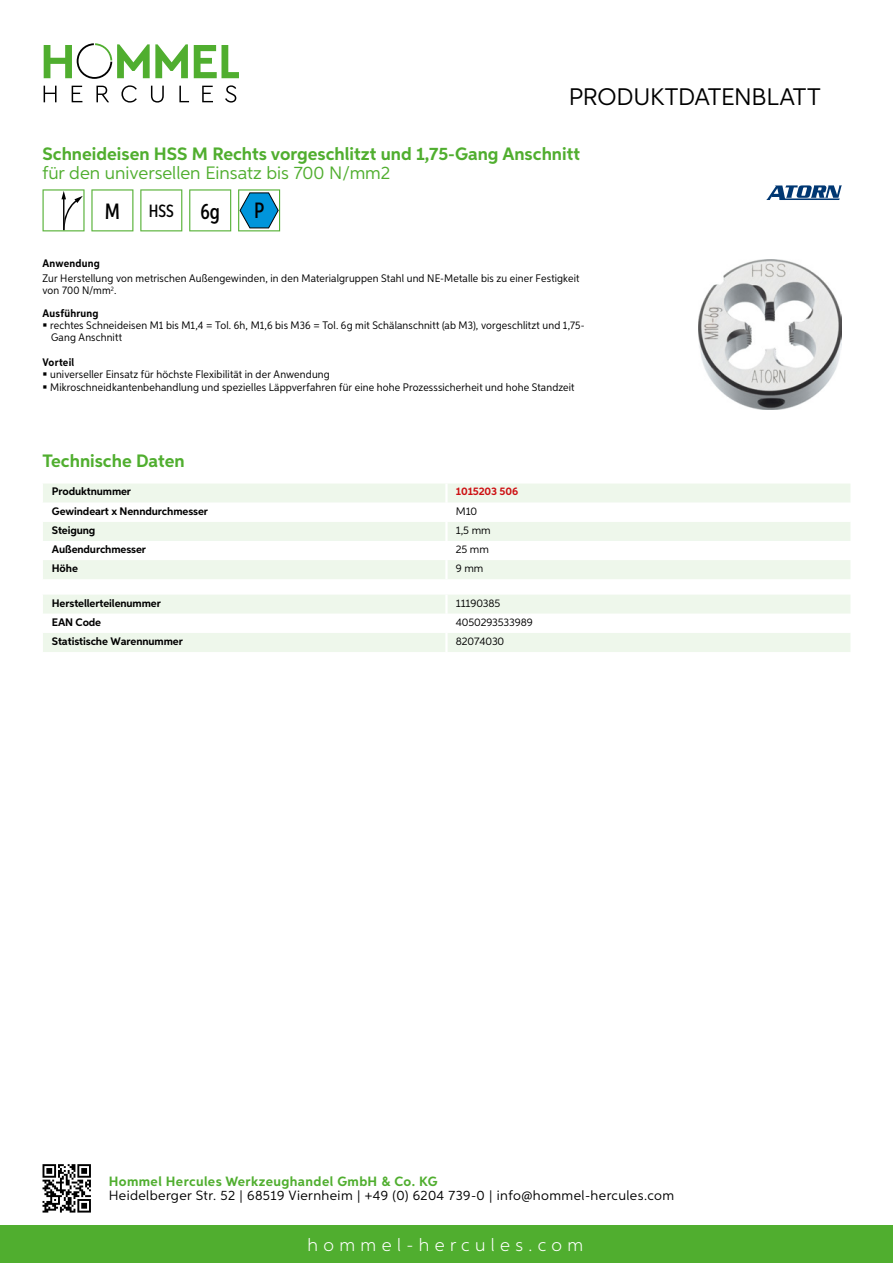
<style>
.page{position:relative;width:893px;height:1263px;background:#fff}
.page>*{position:absolute;margin:0;border:0;box-sizing:border-box;transform-origin:0 0}
.t1{font:24px "Aspira";letter-spacing:-.01em;color:#000}
.t2{font:500 22.2px "Aspira XX Nar";color:#000}
.t3{font:700 18px "Aspira";color:#50ae2f}
.t4{font:18px "Aspira";color:#50ae2f}
.t5{font:300 18px "Aspira";letter-spacing:.3em;color:#fff}
.t6{font:500 17.85px "Aspira XX Nar";color:#000}
.t7{font:13.5px "Aspira";letter-spacing:.03em;color:#000}
.t8{font:700 13.5px "Aspira";letter-spacing:.03em;color:#50ae2f}
.t9{font:10.95px/12px "Aspira Nar";letter-spacing:.015em;color:#000}
.t10{font:700 10.95px "Aspira";letter-spacing:-.01em;color:#000}
.t11{font:10.95px "Aspira";letter-spacing:-.01em;color:#000}
.t12{font:700 10.95px "Aspira Nar";letter-spacing:.02em;color:#000}
.t13{font:700 10.95px "Aspira";letter-spacing:-.01em;color:#cd1013}
.s1{font-size:22.2px}
</style>
<div class="page">
<div style="left:0;top:1226px;width:893px;height:37px;background:#50ae2f"></div>
<svg style="left:43px;top:1164px;width:48px;height:48px"></svg>
<svg style="left:194px;top:45px;width:45px;height:33px"></svg>
<svg style="left:44px;top:43px;width:144px;height:36px"></svg>
<svg style="left:44px;top:86px;width:13px;height:16px"></svg>
<svg style="left:72px;top:86px;width:10px;height:16px"></svg>
<svg style="left:96px;top:86px;width:13px;height:16px"></svg>
<svg style="left:121px;top:85px;width:16px;height:18px"></svg>
<svg style="left:151px;top:86px;width:13px;height:17px"></svg>
<svg style="left:179px;top:86px;width:10px;height:16px"></svg>
<svg style="left:202px;top:86px;width:11px;height:16px"></svg>
<svg style="left:225px;top:85px;width:11px;height:18px"></svg>
<div style="left:43px;top:484px;width:807px;height:95px;background:#eef7eb"></div>
<svg style="left:43px;top:503px;width:807px;height:57px"></svg>
<hr style="left:445px;top:483px;width:3px;height:20px;background:#fff">
<hr style="left:445px;top:503px;width:3px;height:19px;background:#fff">
<hr style="left:445px;top:522px;width:3px;height:19px;background:#fff">
<hr style="left:445px;top:541px;width:3px;height:19px;background:#fff">
<hr style="left:445px;top:560px;width:3px;height:19px;background:#fff">
<svg style="left:43px;top:595px;width:807px;height:57px"></svg>
<hr style="left:445px;top:633px;width:3px;height:19px;background:#fff">
<svg style="left:43px;top:189px;width:42px;height:42px"></svg>
<svg style="left:91px;top:189px;width:42px;height:42px"></svg>
<svg style="left:140px;top:189px;width:42px;height:42px"></svg>
<svg style="left:189px;top:189px;width:42px;height:42px"></svg>
<svg style="left:238px;top:189px;width:42px;height:42px"></svg>
<img style="left:698px;top:259px;width:144px;height:150px">
<svg style="left:766px;top:185px;width:76px;height:15px"></svg>
<h1 class="t1" style="left:569px;top:82px;width:253px">Produktdatenblatt</h1>
<h3 class="t3" style="left:43px;top:142px;width:539px">Schneideisen HSS M Rechts vorgeschlitzt und 1,75-Gang Anschnitt</h3>
<h3 class="t4" style="left:43px;top:162px;width:349px">für den universellen Einsatz bis 700 N/mm2</h3>
<h2 class="t2" style="left:105px;top:197px;width:17px">M</h2>
<h3 class="t6" style="left:149px;top:200px;width:73px">HSS <span class="s1">6g</span></h3>
<h2 class="t2" style="left:254px;top:197px;width:12px">P</h2>
<p class="t12" style="left:43px;top:257px;width:59px">Anwendung</p>
<p class="t9" style="left:43px;top:273px;width:538px">Zur Herstellung von metrischen Außengewinden, in den Materialgruppen Stahl und NE-Metalle bis zu einer Festigkeit von 700 N/mm<sup>2</sup>.</p>
<p class="t12" style="left:43px;top:306px;width:58px">Ausführung</p>
<p class="t9" style="left:50px;top:319px;width:536px">rechtes Schneideisen M1 bis M1,4 = Tol. 6h, M1,6 bis M36 = Tol. 6g mit Schälanschnitt (ab M3), vorgeschlitzt und 1,75-<br>Gang Anschnitt</p>
<p class="t12" style="left:43px;top:355px;width:33px">Vorteil</p>
<p class="t9" style="left:50px;top:368px;width:526px;line-height:12.8px">universeller Einsatz für höchste Flexibilität in der Anwendung<br>Mikroschneidkantenbehandlung und spezielles Läppverfahren für eine hohe Prozesssicherheit und hohe Standzeit</p>
<h3 class="t3" style="left:43px;top:449px;width:144px">Technische Daten</h3>
<p class="t10" style="left:52px;top:485px;width:81px">Produktnummer</p>
<p class="t13" style="left:456px;top:485px;width:64px">1015203 506</p>
<p class="t10" style="left:52px;top:504px;width:158px">Gewindeart x Nenndurchmesser</p>
<p class="t11" style="left:456px;top:504px;width:23px">M10</p>
<p class="t10" style="left:52px;top:523px;width:45px">Steigung</p>
<p class="t11" style="left:456px;top:523px;width:36px">1,5 mm</p>
<p class="t10" style="left:52px;top:542px;width:96px">Außendurchmesser</p>
<p class="t11" style="left:456px;top:542px;width:35px">25 mm</p>
<p class="t10" style="left:52px;top:561px;width:28px">Höhe</p>
<p class="t11" style="left:456px;top:561px;width:29px">9 mm</p>
<p class="t10" style="left:52px;top:596px;width:111px">Herstellerteilenummer</p>
<p class="t11" style="left:456px;top:596px;width:46px">11190385</p>
<p class="t10" style="left:52px;top:615px;width:51px">EAN Code</p>
<p class="t11" style="left:456px;top:615px;width:78px">4050293533989</p>
<p class="t10" style="left:52px;top:634px;width:132px">Statistische Warennummer</p>
<p class="t11" style="left:456px;top:634px;width:50px">82074030</p>
<p class="t8" style="left:109px;top:1172px;width:330px">Hommel Hercules Werkzeughandel GmbH &amp; Co. KG</p>
<p class="t7" style="left:109px;top:1187px;width:567px">Heidelberger Str. 52 | 68519 Viernheim | +49 (0) 6204 739-0 | info@hommel-hercules.com</p>
<h3 class="t5" style="left:307px;top:1234px;width:277px">hommel-hercules.com</h3>
</div>
